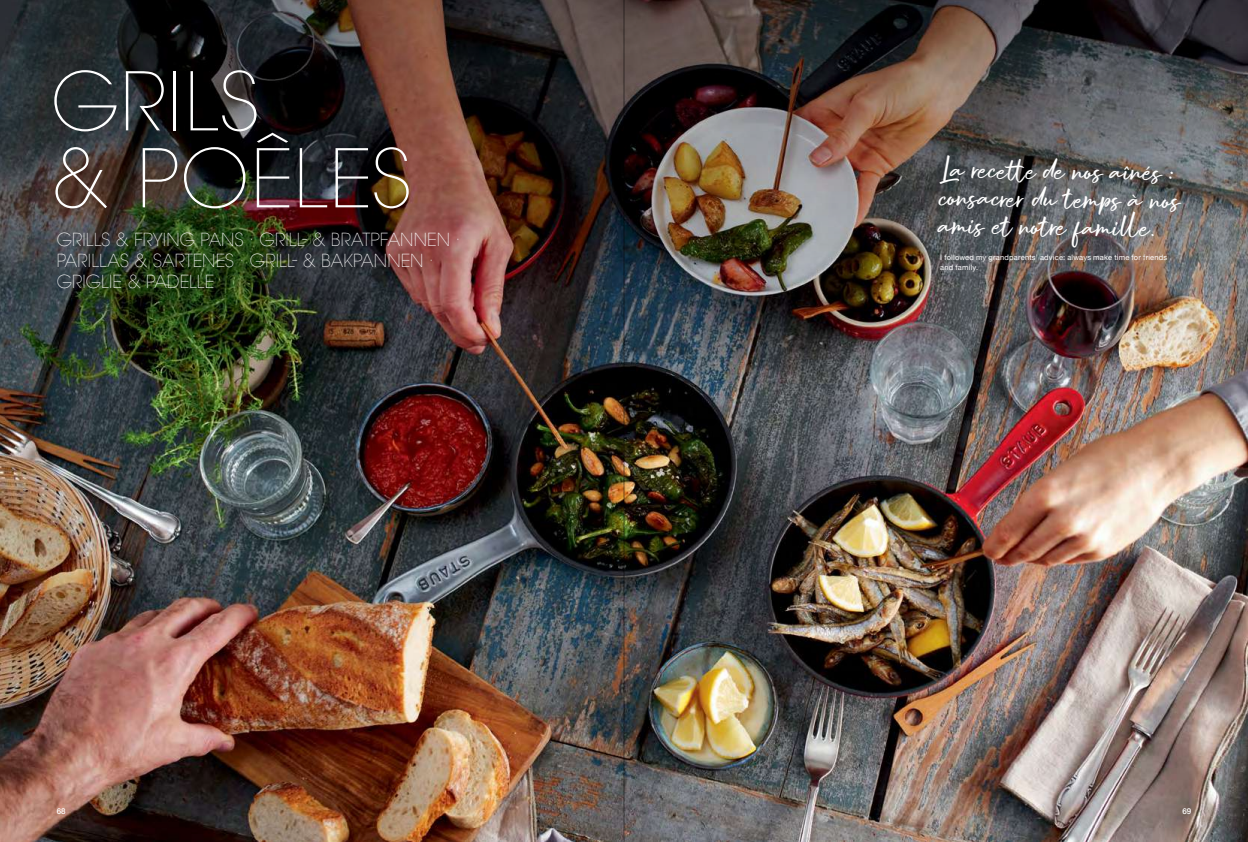
<style>
.page{position:relative;width:1248px;height:842px;background:#fff}
.page>*{position:absolute;margin:0;border:0;box-sizing:border-box;transform-origin:0 0}
.t1{font:200 80px/77px "ITC Avant Garde W1 G";letter-spacing:.025em;color:#fff}
.t2{font:24px/28px "Buttercell Script";color:#fff}
.t3{font:200 18px/21px "ITC Avant Garde W1 G";letter-spacing:.01em;color:#fff}
.t4{font:500 8px "Helvetica Neue";color:#fff}
.t5{font:7.5px/10.5px "Helvetica Neue";letter-spacing:.025em;color:#fff}
</style>
<div class="page">
<img style="left:0;top:384px;width:1247px;height:458px">
<img style="left:0;top:0;width:1247px;height:384px">
<hr style="left:623px;top:0;width:1px;height:842px;background:#000">
<h1 class="t1" style="left:51px;top:63px;width:362px">GRILS<br>&amp; POÊLES</h1>
<p class="t3" style="left:57px;top:229px;width:405px">GRILLS &amp; FRYING PANS · GRILL- &amp; BRATPFANNEN ·<br>PARILLAS &amp; SARTENES · GRILL- &amp; BAKPANNEN ·<br>GRIGLIE &amp; PADELLE</p>
<h2 class="t2" style="left:940px;top:154px;width:242px;rotate:1deg">La recett e de nos aînés : consacrer du temps à nos amis et notre famill e.</h2>
<p class="t5" style="left:940px;top:252px;width:228px">I followed my grandparents’ advice: always make time for friends and family.</p>
<p class="t4" style="left:57px;top:804px;width:10px">68</p>
<p class="t4" style="left:1182px;top:804px;width:10px">69</p>
</div>
